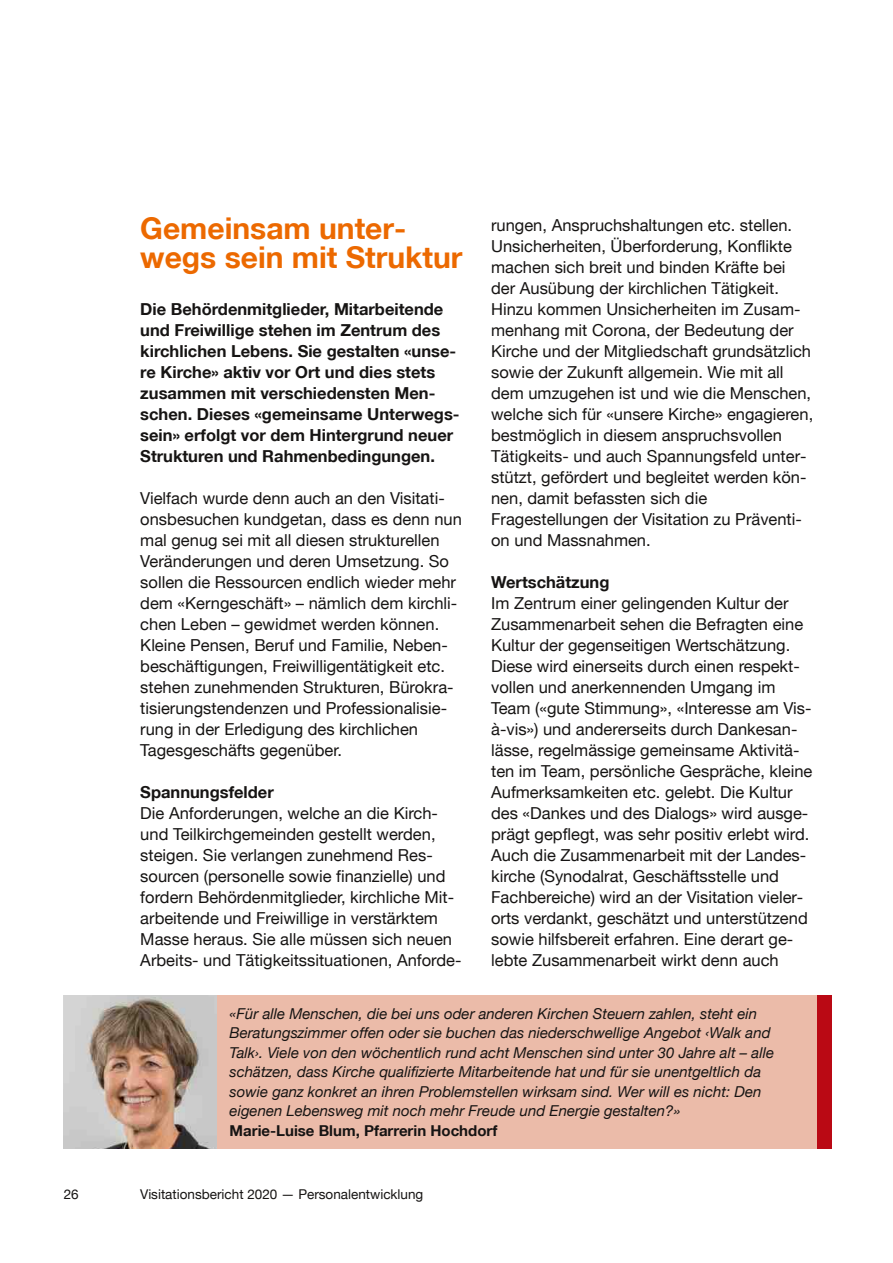
<style>
.page{position:relative;width:893px;height:1263px;background:#fff}
.page>*{position:absolute;margin:0;border:0;box-sizing:border-box;transform-origin:0 0}
.t1{font:700 30px/29px "Helvetica Neue LT";color:#ec6900}
.t2{font:16.5px/21px "Helvetica Neue LT";color:#161413}
.t3{font:700 16.5px/21px "Helvetica Neue LT";color:#161413}
.t4{font:italic 15px/19.5px "Helvetica Neue LT";color:#161413}
.t5{font:700 15px "Helvetica Neue LT";color:#161413}
.t6{font:13.5px "Helvetica Neue LT";color:#161413}
</style>
<div class="page">
<div style="left:816px;top:995px;width:16px;height:153px;background:#ba0914"></div>
<div style="left:217px;top:995px;width:599px;height:153px;background:#ebbba9"></div>
<img style="left:64px;top:995px;width:153px;height:153px">
<h1 class="t1" style="left:140px;top:216px;width:324px">Gemeinsam unter&shy;wegs sein mit Struktur</h1>
<p class="t3" style="left:140px;top:300px;width:321px">Die Behördenmitglieder, Mitarbeitende und Freiwillige stehen im Zentrum des kirchlichen Lebens. Sie gestalten «unse&shy;re Kirche» aktiv vor Ort und dies stets zusammen mit verschiedensten Men&shy;schen. Dieses «gemeinsame Unterwegs&shy;sein» erfolgt vor dem Hintergrund neuer Strukturen und Rahmenbedingungen.</p>
<p class="t2" style="left:140px;top:489px;width:323px">Vielfach wurde denn auch an den Visitati&shy;onsbesuchen kundgetan, dass es denn nun mal genug sei mit all diesen strukturellen Veränderungen und deren Umsetzung. So sollen die Ressourcen endlich wieder mehr dem «Kerngeschäft» – nämlich dem kirchli&shy;chen Leben – gewidmet werden können.<br>Kleine Pensen, Beruf und Familie, Neben&shy;beschäftigungen, Freiwilligentätigkeit etc. stehen zunehmenden Strukturen, Bürokra&shy;tisierungstendenzen und Professionalisie&shy;rung in der Erledigung des kirchlichen Tagesgeschäfts gegenüber.</p>
<p class="t3" style="left:140px;top:783px;width:135px">Spannungsfelder</p>
<p class="t2" style="left:140px;top:804px;width:323px">Die Anforderungen, welche an die Kirch&shy;und Teilkirchgemeinden gestellt werden, steigen. Sie verlangen zunehmend Res&shy;sourcen (personelle sowie finanzielle) und fordern Behördenmitglieder, kirchliche Mit&shy;arbeitende und Freiwillige in verstärktem Masse heraus. Sie alle müssen sich neuen Arbeits- und Tätigkeitssituationen, Anforde-</p>
<p class="t2" style="left:491px;top:216px;width:324px">rungen, Anspruchshaltungen etc. stellen.<br>Unsicherheiten, Überforderung, Konflikte machen sich breit und binden Kräfte bei der Ausübung der kirchlichen Tätigkeit.<br>Hinzu kommen Unsicherheiten im Zusam&shy;menhang mit Corona, der Bedeutung der Kirche und der Mitgliedschaft grundsätzlich sowie der Zukunft allgemein. Wie mit all dem umzugehen ist und wie die Menschen, welche sich für «unsere Kirche» engagieren, bestmöglich in diesem anspruchsvollen Tätigkeits- und auch Spannungsfeld unter&shy;stützt, gefördert und begleitet werden kön&shy;nen, damit befassten sich die Fragestellungen der Visitation zu Präventi&shy;on und Massnahmen.</p>
<p class="t3" style="left:491px;top:573px;width:120px">Wertschätzung</p>
<p class="t2" style="left:491px;top:594px;width:323px">Im Zentrum einer gelingenden Kultur der Zusammenarbeit sehen die Befragten eine Kultur der gegenseitigen Wertschätzung.<br>Diese wird einerseits durch einen respekt&shy;vollen und anerkennenden Umgang im Team («gute Stimmung», «Interesse am Vis&shy;à-vis») und andererseits durch Dankesan&shy;lässe, regelmässige gemeinsame Aktivitä&shy;ten im Team, persönliche Gespräche, kleine Aufmerksamkeiten etc. gelebt. Die Kultur des «Dankes und des Dialogs» wird ausge&shy;prägt gepflegt, was sehr positiv erlebt wird.<br>Auch die Zusammenarbeit mit der Landes&shy;kirche (Synodalrat, Geschäftsstelle und Fachbereiche) wird an der Visitation vieler&shy;orts verdankt, geschätzt und unterstützend sowie hilfsbereit erfahren. Eine derart ge&shy;lebte Zusammenarbeit wirkt denn auch</p>
<p class="t4" style="left:230px;top:1005px;width:546px">«Für alle Menschen, die bei uns oder anderen Kirchen Steuern zahlen, steht ein Beratungszimmer offen oder sie buchen das niederschwellige Angebot ‹Walk and Talk›. Viele von den wöchentlich rund acht Menschen sind unter 30 Jahre alt – alle schätzen, dass Kirche qualifizierte Mitarbeitende hat und für sie unentgeltlich da sowie ganz konkret an ihren Problemstellen wirksam sind. Wer will es nicht: Den eigenen Lebensweg mit noch mehr Freude und Energie gestalten?»</p>
<p class="t5" style="left:230px;top:1125px;width:269px">Marie-Luise Blum, Pfarrerin Hochdorf</p>
<p class="t6" style="left:64px;top:1189px;width:17px">26</p>
<p class="t6" style="left:140px;top:1189px;width:285px">Visitationsbericht 2020 — Personalentwicklung</p>
</div>
